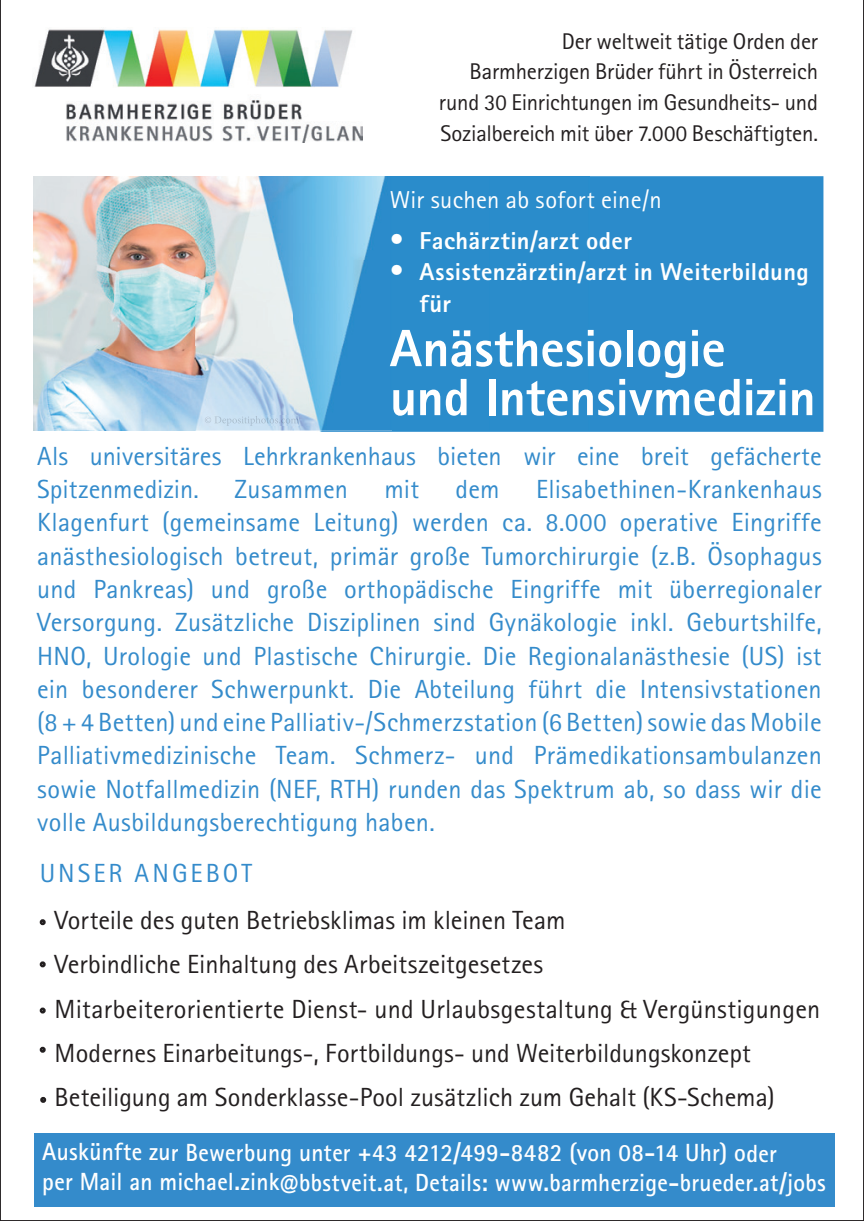
<style>
.page{position:relative;width:864px;height:1221px;background:#fff}
.page>*{position:absolute;margin:0;border:0;box-sizing:border-box;transform-origin:0 0}
.t1{font:800 52.5px/49px "Rotis Sans Serif Pro";letter-spacing:-.005em;color:#fff}
.t2{font:26.25px/33.2px "Rotis Sans Serif Pro";letter-spacing:.005em;color:#348bcb}
.t3{font:26.25px/44.4px "Rotis Sans Serif Pro";color:#231f20}
.t4{font:26.25px "Rotis Sans Serif Pro";letter-spacing:.115em;color:#348bcb}
.t5{font:700 24.85px/29.8px "Rotis Sans Serif Pro";letter-spacing:.01em;color:#fff;scale:.94 1}
.t6{font:800 24.5px/31.5px "Rotis Sans Serif Pro";letter-spacing:.02em;color:#fff}
.t7{font:24.5px "Rotis Sans Serif Pro";letter-spacing:.015em;color:#fff}
.t8{font:22.75px/30.4px "Rotis Sans Serif Pro";letter-spacing:-.01em;color:#231f20;text-align:right}
.s1{font-weight:400;font-size:28px}
</style>
<div class="page">
<img style="left:33px;top:176px;width:162px;height:254px">
<img style="left:195px;top:176px;width:628px;height:256px">
<img style="left:34px;top:29px;width:328px;height:114px">
<img style="left:205px;top:416px;width:94px;height:10px">
<svg style="left:40px;top:919px;width:6px;height:6px"></svg>
<svg style="left:40px;top:961px;width:6px;height:6px"></svg>
<svg style="left:40px;top:1007px;width:6px;height:6px"></svg>
<svg style="left:40px;top:1046px;width:6px;height:6px"></svg>
<svg style="left:40px;top:1096px;width:6px;height:6px"></svg>
<div style="left:35px;top:1133px;width:799px;height:73px;background:#348bcb"></div>
<p class="t8" style="left:438px;top:26px;width:380px">Der weltweit tätige Orden der Barmherzigen Brüder führt in Österreich rund 30 Einrichtungen im Gesundheits- und Sozialbereich mit über 7.000 Beschäftigten.</p>
<p class="t7" style="left:389px;top:185px;width:273px">Wir suchen ab sofort eine/n</p>
<p class="t6" style="left:389px;top:224px;width:243px"><span class="s1">•</span> Fachärztin/arzt oder</p>
<p class="t6" style="left:419px;top:256px;width:390px;text-indent:-30px"><span class="s1">•</span> Assistenzärztin/arzt in Weiterbildung für</p>
<h1 class="t1" style="left:389px;top:323px;width:427px">Anästhesiologie und Intensivmedizin</h1>
<p class="t2" style="left:37px;top:439px;width:785px">Als universitäres Lehrkrankenhaus bieten wir eine breit gefächerte<br>Spitzenmedizin.</p>
<p class="t2" style="left:37px;top:473px;width:785px;text-align:justify;text-indent:498px">Elisabethinen-Krankenhaus Klagenfurt (gemeinsame Leitung) werden ca. 8.000 operative Eingriffe anästhesiologisch betreut, primär große Tumorchirurgie (z.B. Ösophagus und Pankreas) und große orthopädische Eingriffe mit überregionaler Versorgung. Zusätzliche Disziplinen sind Gynäkologie inkl. Geburtshilfe, HNO, Urologie und Plastische Chirurgie. Die Regionalanästhesie (US) ist ein besonderer Schwerpunkt. Die Abteilung führt die Intensivstationen (8 + 4 Betten) und eine Palliativ-/Schmerzstation (6 Betten) sowie das Mobile Palliativmedizinische Team. Schmerz- und Prämedikationsambulanzen sowie Notfallmedizin (NEF, RTH) runden das Spektrum ab, so dass wir die volle Ausbildungsberechtigung haben.</p>
<p class="t2" style="left:234px;top:473px;width:115px">Zusammen</p>
<p class="t2" style="left:384px;top:473px;width:36px">mit</p>
<p class="t2" style="left:455px;top:473px;width:46px">dem</p>
<p class="t4" style="left:40px;top:857px;width:214px">UNSER ANGEBOT</p>
<p class="t3" style="left:55px;top:898px;width:766px">Vorteile des guten Betriebsklimas im kleinen Team<br>Verbindliche Einhaltung des Arbeitszeitgesetzes<br>Mitarbeiterorientierte Dienst- und Urlaubsgestaltung &amp; Vergünstigungen Modernes Einarbeitungs-, Fortbildungs- und Weiterbildungskonzept Beteiligung am Sonderklasse-Pool zusätzlich zum Gehalt (KS-Schema)</p>
<p class="t5" style="left:42px;top:1137px;width:834px">Auskünfte zur Bewerbung unter +43 4212/499-8482 (von 08-14 Uhr) oder<br>per Mail an michael.zink@bbstveit.at, Details: www.barmherzige-brueder.at/jobs</p>
</div>
